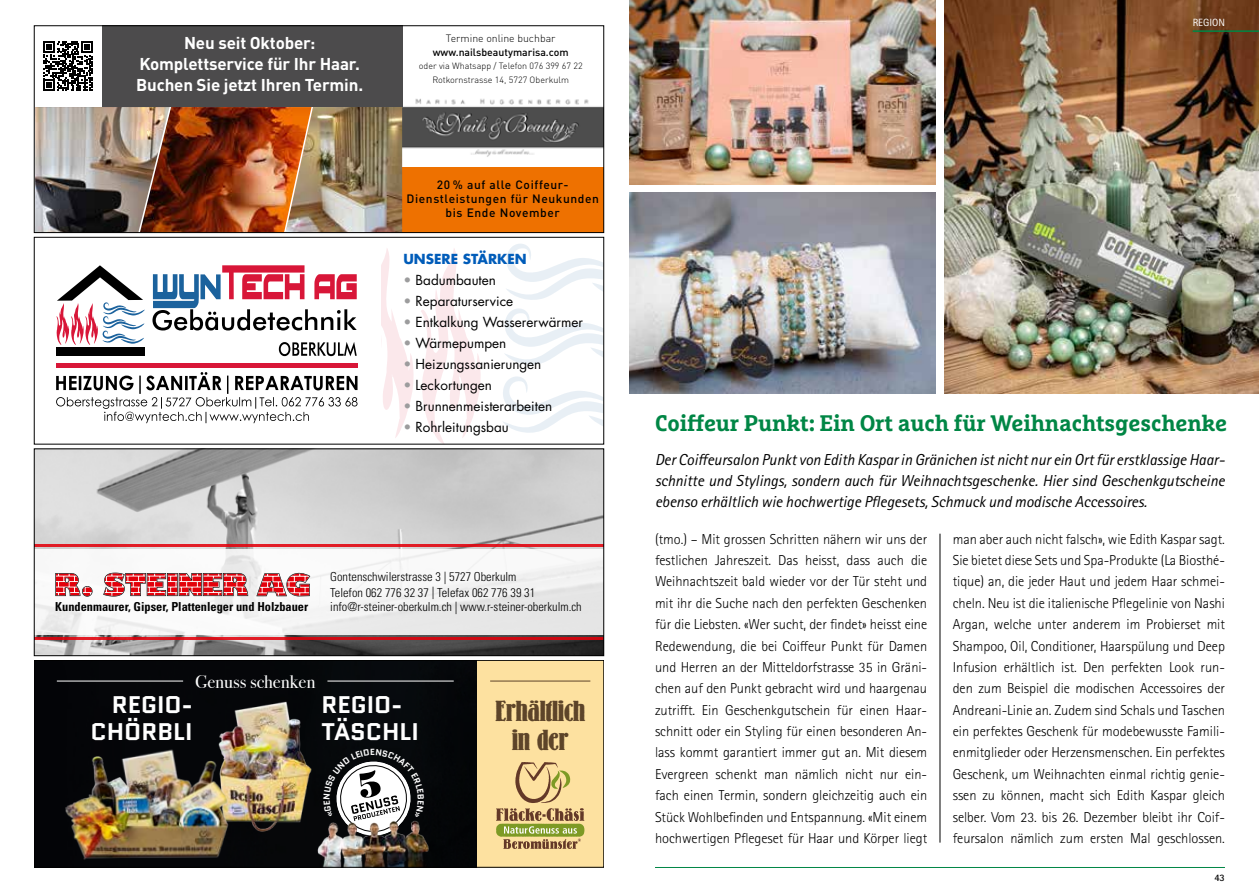
<style>
.page{position:relative;width:1259px;height:893px;background:#fff}
.page>*{position:absolute;margin:0;border:0;box-sizing:border-box;transform-origin:0 0}
.t1{font:500 condensed 28.65px/28.7px "Lo Type";color:#5d4429;text-align:center}
.t2{font:700 24px/26.8px "Quantico";color:#fff}
.t3{font:700 22.5px "Marselis Slab Pro";letter-spacing:-.01em;color:#008645}
.t4{font:18.45px "Bodoni Svty Two ITCTT";color:#fff}
.t5{font:700 16.95px/21px "DINOT";letter-spacing:-.01em;color:#fff;text-align:center}
.t6{font:italic 15.9px/21.3px "Rotis Sans Serif Std";color:#000;text-align:justify}
.t7{font:300 14.4px/21.3px "Rotis Sans Serif Std";letter-spacing:-.005em;color:#000;text-align:justify}
.t8{font:13.5px "Futura Std";color:#000}
.t9{font:700 13.5px "Futura Std";color:#005cb9}
.t10{font:300 condensed 12.3px/15.3px "Univers LT Std";color:#000}
.t11{font:700 condensed 12.3px "Univers LT Std";color:#000}
.t12{font:500 12px/14.4px "DINOT";letter-spacing:.05em;color:#000;text-align:center}
.t13{font:500 10.5px "DINOT";color:#000}
.t14{font:300 10.5px "DINOT";color:#000}
.t15{font:10.5px "Rotis Sans Serif Std";color:#fff}
.t16{font:700 9.9px "Rotis Sans Serif Std";color:#000}
.t17{font:300 9px/13.5px "DINOT";color:#000;text-align:center}
.s1{color:#9c9c9d}
</style>
<div class="page">
<svg style="left:382px;top:248px;width:99px;height:194px"></svg>
<svg style="left:503px;top:244px;width:99px;height:189px"></svg>
<div style="left:56px;top:347px;width:88px;height:9px;background:#000"></div>
<svg style="left:56px;top:265px;width:89px;height:80px"></svg>
<svg style="left:279px;top:342px;width:78px;height:14px"></svg>
<svg style="left:152px;top:265px;width:205px;height:65px"></svg>
<div style="left:56px;top:363px;width:301px;height:5px;background:#d81638"></div>
<svg style="left:56px;top:372px;width:301px;height:51px"></svg>
<div style="left:34px;top:237px;width:570px;height:207px;border:1px solid #000"></div>
<img style="left:36px;top:451px;width:566px;height:203px">
<div style="left:34px;top:549px;width:570px;height:86px;background:linear-gradient(to right,#fafafa,#ededed)"></div>
<hr style="left:34px;top:637px;width:570px;height:3px;background:#e3000b">
<hr style="left:34px;top:544px;width:570px;height:2px;background:#e3000b">
<svg style="left:55px;top:573px;width:193px;height:24px"></svg>
<svg style="left:256px;top:571px;width:54px;height:25px"></svg>
<div style="left:34px;top:449px;width:570px;height:207px;border:1px solid #000"></div>
<div style="left:476px;top:660px;width:128px;height:207px;background:#fde1a0"></div>
<div style="left:36px;top:662px;width:440px;height:203px;background:#050609"></div>
<img style="left:210px;top:701px;width:108px;height:134px">
<img style="left:60px;top:743px;width:172px;height:120px">
<img style="left:315px;top:818px;width:125px;height:47px">
<hr style="left:57px;top:681px;width:126px;height:1px;background:#fff">
<hr style="left:327px;top:681px;width:127px;height:1px;background:#fff">
<hr style="left:490px;top:681px;width:100px;height:1px;background:#5d4429">
<svg style="left:496px;top:762px;width:88px;height:87px"></svg>
<div style="left:34px;top:660px;width:570px;height:207px;border:1px solid #000"></div>
<img style="left:629px;top:0;width:306px;height:185px">
<img style="left:629px;top:192px;width:306px;height:202px">
<img style="left:944px;top:0;width:315px;height:394px">
<hr style="left:939px;top:534px;width:1px;height:309px;background:#000">
<hr style="left:1192px;top:30px;width:67px;height:2px;background:#008645">
<hr style="left:655px;top:867px;width:570px;height:1px;background:#008645">
<div style="left:402px;top:167px;width:202px;height:66px;background:#ee7100"></div>
<img style="left:402px;top:95px;width:200px;height:72px">
<img style="left:172px;top:107px;width:111px;height:124px">
<img style="left:36px;top:107px;width:101px;height:124px">
<img style="left:314px;top:107px;width:88px;height:124px">
<img style="left:283px;top:107px;width:31px;height:124px">
<img style="left:137px;top:107px;width:35px;height:124px">
<svg style="left:43px;top:41px;width:50px;height:50px"></svg>
<div style="left:102px;top:26px;width:300px;height:81px;background:#4c4b4c"></div>
<div style="left:34px;top:26px;width:570px;height:207px;border:1px solid #000"></div>
<svg style="left:323px;top:749px;width:101px;height:90px"></svg>
<p class="t5" style="left:136px;top:32px;width:228px">Neu seit Oktober:<br>Komplettservice für Ihr Haar.<br>Buchen Sie jetzt Ihren Termin.</p>
<p class="t14" style="left:446px;top:32px;width:111px">Termine online buchbar</p>
<p class="t13" style="left:433px;top:45px;width:137px">www.nailsbeautymarisa.com</p>
<p class="t17" style="left:419px;top:59px;width:165px">oder via Whatsapp / Telefon 076 399 67 22<br>Rotkornstrasse 14, 5727 Oberkulm</p>
<p class="t12" style="left:406px;top:177px;width:194px">20 % auf alle Coiffeur-<br>Dienstleistungen für Neukunden bis Ende November</p>
<p class="t9" style="left:403px;top:250px;width:125px">UNSERE STÄRKEN</p>
<p class="t8" style="left:403px;top:271px;width:94px"><span class="s1">•</span> Badumbauten</p>
<p class="t8" style="left:403px;top:292px;width:111px"><span class="s1">•</span> Reparaturservice</p>
<p class="t8" style="left:403px;top:313px;width:181px"><span class="s1">•</span> Entkalkung Wassererwärmer</p>
<p class="t8" style="left:403px;top:334px;width:104px"><span class="s1">•</span> Wärmepumpen</p>
<p class="t8" style="left:403px;top:355px;width:139px"><span class="s1">•</span> Heizungssanierungen</p>
<p class="t8" style="left:403px;top:376px;width:90px"><span class="s1">•</span> Leckortungen</p>
<p class="t8" style="left:403px;top:397px;width:150px"><span class="s1">•</span> Brunnenmeisterarbeiten</p>
<p class="t8" style="left:403px;top:418px;width:107px"><span class="s1">•</span> Rohrleitungsbau</p>
<p class="t10" style="left:330px;top:569px;width:206px">Gontenschwilerstrasse 3 | 5727 Oberkulm<br>Telefon 062 776 32 37 | Telefax 062 776 39 31</p>
<p class="t11" style="left:55px;top:599px;width:254px">Kundenmaurer, Gipser, Plattenleger und Holzbauer</p>
<p class="t10" style="left:330px;top:599px;width:253px">info@r-steiner-oberkulm.ch | www.r-steiner-oberkulm.ch</p>
<p class="t4" style="left:195px;top:666px;width:122px">Genuss schenken</p>
<h2 class="t2" style="left:90px;top:691px;width:104px;text-align:right">REGIO-<br>CHÖRBLI</h2>
<h1 class="t1" style="left:495px;top:696px;width:91px">Erhältlich in der</h1>
<h2 class="t2" style="left:321px;top:691px;width:99px">REGIO-<br>TÄSCHLI</h2>
<p class="t15" style="left:1192px;top:16px;width:34px">REGION</p>
<h3 class="t3" style="left:655px;top:409px;width:573px">Coiffeur Punkt: Ein Ort auch für Weihnachtsgeschenke</h3>
<p class="t6" style="left:655px;top:449px;width:571px">Der Coiffeursalon Punkt von Edith Kaspar in Gränichen ist nicht nur ein Ort für erstklassige Haar&shy;schnitte und Stylings, sondern auch für Weihnachtsgeschenke. Hier sind Geschenkgutscheine ebenso erhältlich wie hochwertige Pflegesets, Schmuck und modische Accessoires.</p>
<p class="t7" style="left:655px;top:528px;width:274px">(tmo.) – Mit grossen Schritten nähern wir uns der festlichen Jahreszeit. Das heisst, dass auch die Weihnachtszeit bald wieder vor der Tür steht und mit ihr die Suche nach den perfekten Geschenken für die Liebsten. «Wer sucht, der findet» heisst eine Redewendung, die bei Coiffeur Punkt für Damen und Herren an der Mitteldorfstrasse 35 in Gräni&shy;chen auf den Punkt gebracht wird und haargenau zutrifft. Ein Geschenkgutschein für einen Haar&shy;schnitt oder ein Styling für einen besonderen An&shy;lass kommt garantiert immer gut an. Mit diesem Evergreen schenkt man nämlich nicht nur ein&shy;fach einen Termin, sondern gleichzeitig auch ein Stück Wohlbefinden und Entspannung. «Mit einem hochwertigen Pflegeset für Haar und Körper liegt</p>
<p class="t7" style="left:952px;top:528px;width:274px">man aber auch nicht falsch», wie Edith Kaspar sagt.<br>Sie bietet diese Sets und Spa-Produkte (La Biosthé&shy;tique) an, die jeder Haut und jedem Haar schmei&shy;cheln. Neu ist die italienische Pflegelinie von Nashi Argan, welche unter anderem im Probierset mit Shampoo, Oil, Conditioner, Haarspülung und Deep Infusion erhältlich ist. Den perfekten Look run&shy;den zum Beispiel die modischen Accessoires der Andreani-Linie an. Zudem sind Schals und Taschen ein perfektes Geschenk für modebewusste Famili&shy;enmitglieder oder Herzensmenschen. Ein perfektes Geschenk, um Weihnachten einmal richtig genie&shy;ssen zu können, macht sich Edith Kaspar gleich selber. Vom 23. bis 26. Dezember bleibt ihr Coif&shy;feursalon nämlich zum ersten Mal geschlossen.</p>
<p class="t16" style="left:1214px;top:871px;width:12px">43</p>
</div>
